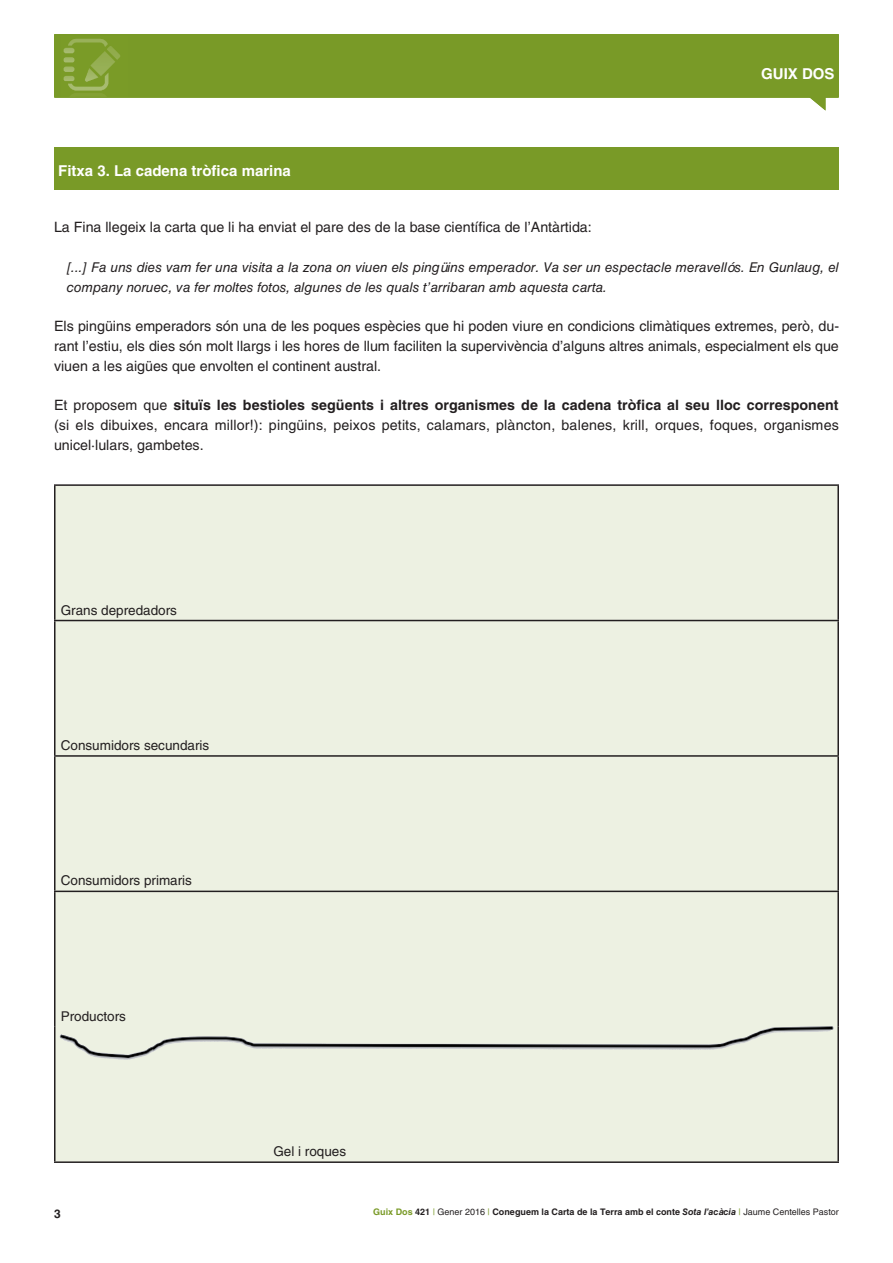
<style>
.page{position:relative;width:893px;height:1263px;background:#fff}
.page>*{position:absolute;margin:0;border:0;box-sizing:border-box;transform-origin:0 0}
.t1{font:700 15px "Helvetica LT Std";color:#fff}
.t2{font:14.25px/19.8px "Helvetica LT Std";color:#231f20;text-align:justify}
.t3{font:italic 13.5px/19.8px "Helvetica LT Std";color:#231f20}
.t4{font:13.5px "Helvetica LT Std";color:#231f20}
.t5{font:700 12px "Helvetica LT Std";color:#231f20}
.t6{font:700 9px "Helvetica LT Std";color:#231f20}
.s1{font-weight:700}
.s2{color:#799a27}
.s3{font-weight:400;color:#799a27}
.s4{font-weight:400}
.s5{font-style:italic}
</style>
<div class="page">
<div style="left:54px;top:34px;width:785px;height:64px;background:#799a27"></div>
<svg style="left:808px;top:97px;width:17px;height:13px"></svg>
<img style="left:63px;top:38px;width:57px;height:59px">
<div style="left:54px;top:147px;width:785px;height:43px;background:#799a27"></div>
<div style="left:55px;top:486px;width:782px;height:675px;background:#edf1e2"></div>
<div style="left:55px;top:620px;width:783px;height:136px;background:#edf1e2"></div>
<hr style="left:54px;top:484px;width:785px;height:2px;background:#231f20">
<hr style="left:54px;top:486px;width:1px;height:134px;background:#231f20">
<hr style="left:837px;top:486px;width:2px;height:134px;background:#231f20">
<hr style="left:54px;top:757px;width:1px;height:134px;background:#231f20">
<hr style="left:837px;top:757px;width:2px;height:134px;background:#231f20">
<hr style="left:54px;top:891px;width:785px;height:1px;background:#231f20">
<hr style="left:54px;top:892px;width:1px;height:135px;background:#231f20">
<hr style="left:837px;top:892px;width:2px;height:135px;background:#231f20">
<hr style="left:54px;top:1027px;width:1px;height:134px;background:#231f20">
<hr style="left:837px;top:1027px;width:2px;height:134px;background:#231f20">
<hr style="left:54px;top:1161px;width:785px;height:2px;background:#231f20">
<hr style="left:54px;top:620px;width:785px;height:1px;background:#231f20">
<hr style="left:54px;top:621px;width:1px;height:134px;background:#231f20">
<hr style="left:837px;top:621px;width:2px;height:134px;background:#231f20">
<hr style="left:54px;top:755px;width:785px;height:2px;background:#231f20">
<img style="left:57px;top:1023px;width:779px;height:43px">
<p class="t1" style="left:58px;top:161px;width:234px">Fitxa 3. La cadena tròfica marina</p>
<p class="t1" style="left:761px;top:64px;width:75px">GUIX DOS</p>
<p class="t2" style="left:54px;top:217px;width:539px">La Fina llegeix la carta que li ha enviat el pare des de la base científica de l’Antàrtida:</p>
<p class="t3" style="left:67px;top:257px;width:774px">[...] Fa uns dies vam fer una visita a la zona on viuen els pingüins emperador. Va ser un espectacle meravellós. En Gunlaug, el company noruec, va fer moltes fotos, algunes de les quals t’arribaran amb aquesta carta.</p>
<p class="t2" style="left:54px;top:316px;width:787px">Els pingüins emperadors són una de les poques espècies que hi poden viure en condicions climàtiques extremes, però, du&shy;rant l’estiu, els dies són molt llargs i les hores de llum faciliten la supervivència d’alguns altres animals, especialment els que viuen a les aigües que envolten el continent austral.</p>
<p class="t2" style="left:54px;top:395px;width:786px">Et proposem que <span class="s1">situïs les bestioles següents i altres organismes de la cadena tròfica al seu lloc corresponent </span>(si els dibuixes, encara millor!): pingüins, peixos petits, calamars, plàncton, balenes, krill, orques, foques, organismes unicel·lulars, gambetes.</p>
<p class="t4" style="left:61px;top:602px;width:118px">Grans depredadors</p>
<p class="t4" style="left:61px;top:737px;width:150px">Consumidors secundaris</p>
<p class="t4" style="left:61px;top:873px;width:133px">Consumidors primaris</p>
<p class="t4" style="left:61px;top:1008px;width:67px">Productors</p>
<p class="t4" style="left:273px;top:1144px;width:74px">Gel i roques</p>
<p class="t5" style="left:54px;top:1206px;width:8px">3</p>
<p class="t6" style="left:373px;top:1207px;width:467px"><span class="s2">Guix Dos</span> 421 <span class="s3">|</span> <span class="s4">Gener 2016</span> <span class="s3">|</span> Coneguem la Carta de la Terra amb el conte <span class="s5">Sota l’acàcia</span> <span class="s3">|</span> <span class="s4">Jaume Centelles Pastor</span></p>
</div>
